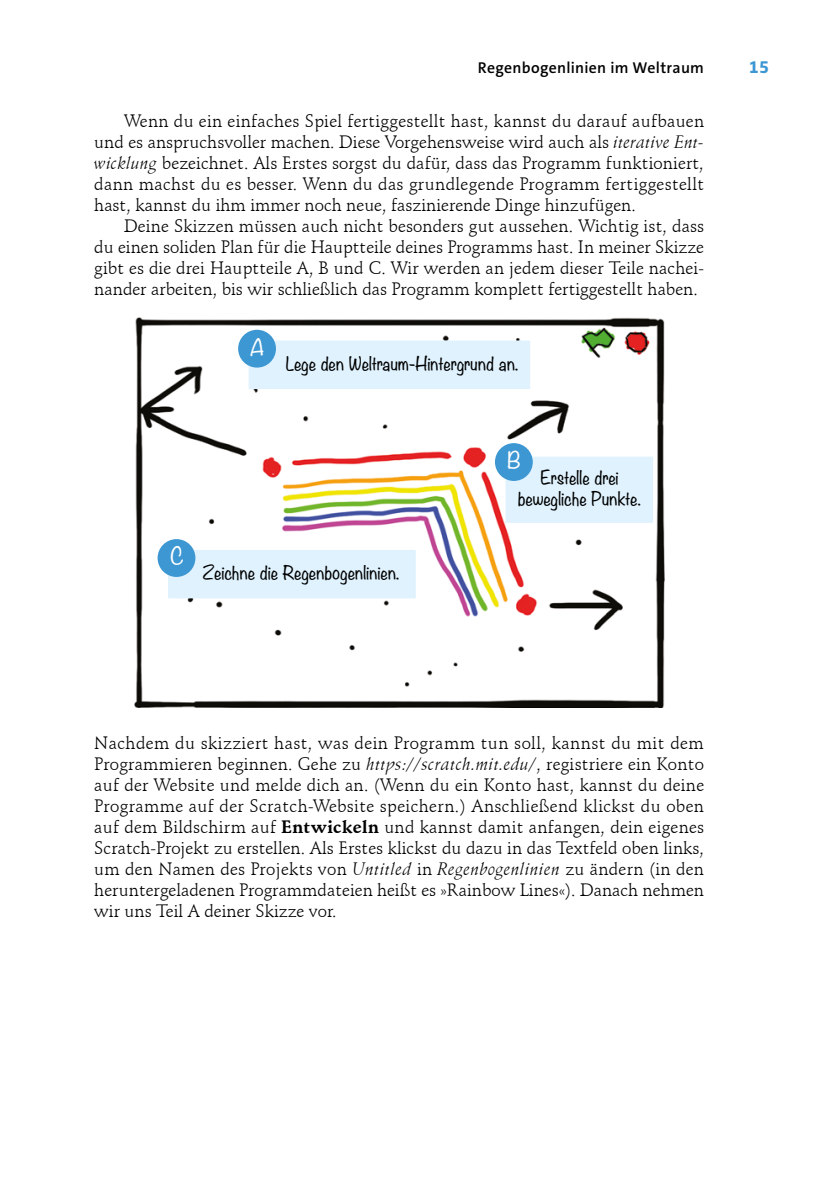
<style>
.page{position:relative;width:819px;height:1191px;background:#fff}
.page>*{position:absolute;margin:0;border:0;box-sizing:border-box;transform-origin:0 0}
.t1{font:24.5px "Filmotype Candy";color:#fff}
.t2{font:21px "Filmotype Candy";color:#fff}
.Body{font:17.5px/21px "Schneidler BT";color:#000;text-align:justify}
.BodyFirst{font:17.5px/21px "Schneidler BT";color:#000;text-align:justify}
.t3{font:17.5px/21px "Filmotype Candy";color:#000;text-align:center}
.t4{font:600 15.75px "The Sans C4 s";letter-spacing:.015em;color:#000}
.t5{font:700 15.75px "Neo Tech Std";color:#3d97d3}
.s1{font-style:italic}
.s2{font-weight:700}
</style>
<div class="page">
<img style="left:134px;top:317px;width:530px;height:391px">
<div style="left:168px;top:550px;width:248px;height:48px;background:#dff2fd"></div>
<div style="left:158px;top:539px;width:37px;height:38px;background:#3d97d3;border-radius:50%"></div>
<div style="left:248px;top:340px;width:282px;height:49px;background:#dff2fd;border:2px solid #dff2fd"></div>
<div style="left:238px;top:330px;width:38px;height:37px;background:#3d97d3;border-radius:50%"></div>
<div style="left:505px;top:456px;width:148px;height:67px;background:#dff2fd;border:1px solid #dff2fd"></div>
<div style="left:495px;top:443px;width:37px;height:38px;background:#3d97d3;border-radius:50%"></div>
<p class="t4" style="left:478px;top:58px;width:228px">Regenbogenlinien im Weltraum</p>
<p class="t5" style="left:748px;top:58px;width:22px">15</p>
<p class="Body" style="left:94px;top:110px;width:611px;text-indent:30px">Wenn du ein einfaches Spiel fertiggestellt hast, kannst du darauf aufbauen und es anspruchsvoller machen. Diese Vorgehensweise wird auch als <span class="s1">iterative Ent&shy;wicklung</span> bezeichnet. Als Erstes sorgst du dafür, dass das Programm funktioniert, dann machst du es besser. Wenn du das grundlegende Programm fertiggestellt hast, kannst du ihm immer noch neue, faszinierende Dinge hinzufügen.</p>
<p class="Body" style="left:94px;top:215px;width:611px;text-indent:30px">Deine Skizzen müssen auch nicht besonders gut aussehen. Wichtig ist, dass du einen soliden Plan für die Hauptteile deines Programms hast. In meiner Skizze gibt es die drei Hauptteile A, B und C. Wir werden an jedem dieser Teile nachei&shy;nander arbeiten, bis wir schließlich das Programm komplett fertiggestellt haben.</p>
<p class="t2" style="left:250px;top:331px;width:15px">A</p>
<p class="t1" style="left:247px;top:337px;width:17px">A</p>
<p class="t3" style="left:285px;top:352px;width:234px">Lege den Weltraum-Hintergrund an.</p>
<p class="t2" style="left:170px;top:540px;width:15px">C</p>
<p class="t3" style="left:203px;top:562px;width:198px">Zeichne die Regenbogenlinien.</p>
<p class="t2" style="left:507px;top:444px;width:15px">B</p>
<p class="t3" style="left:517px;top:467px;width:125px">Erstelle drei bewegliche Punkte.</p>
<p class="BodyFirst" style="left:94px;top:732px;width:611px">Nachdem du skizziert hast, was dein Programm tun soll, kannst du mit dem Programmieren beginnen. Gehe zu <span class="s1">https://scratch.mit.edu/</span>, registriere ein Konto auf der Website und melde dich an. (Wenn du ein Konto hast, kannst du deine Programme auf der Scratch-Website speichern.) Anschließend klickst du oben auf dem Bildschirm auf <span class="s2">Entwickeln</span> und kannst damit anfangen, dein eigenes Scratch-Projekt zu erstellen. Als Erstes klickst du dazu in das Textfeld oben links, um den Namen des Projekts von <span class="s1">Untitled</span> in <span class="s1">Regenbogenlinien</span> zu ändern (in den heruntergeladenen Programmdateien heißt es »Rainbow Lines«). Danach nehmen wir uns Teil A deiner Skizze vor.</p>
</div>
